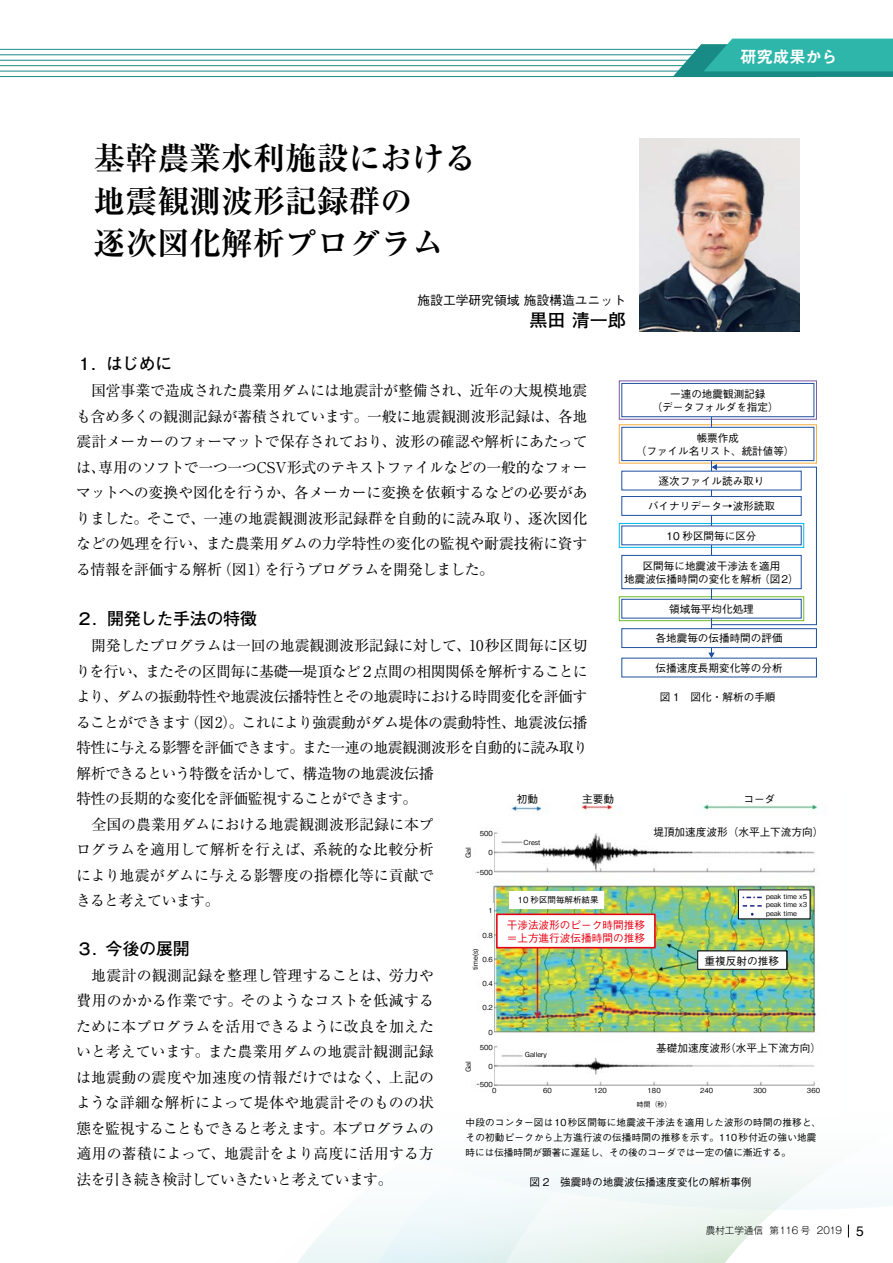
<style>
.page{position:relative;width:893px;height:1263px;background:#fff}
.page>*{position:absolute;margin:0;border:0;box-sizing:border-box;transform-origin:0 0}
.t1{font:700 31.95px/42.5px "Ryumin Pro";color:#000}
.t2{font:700 18px "Futo Go B101 Pro";color:#000}
.t3{font:700 16.95px "Futo Go B101 Pro";letter-spacing:-.02em;color:#000}
.t4{font:16.65px "Midashi Go Pro MB31";letter-spacing:-.025em;color:#fff}
.t5{font:14.85px/25.5px "Ryumin Pro";letter-spacing:-.03em;color:#000;text-align:justify}
.t6{font:500 12.75px "Gothic BBB Pro";color:#000}
.t7{font:500 10.65px/12.8px "Gothic BBB Pro";color:#000;text-align:center}
.t8{font:500 10.65px/12.3px "Gothic BBB Pro";color:#e60012}
.t9{font:500 9.6px/14.9px "Gothic BBB Pro";letter-spacing:.02em;color:#000}
.t10{font:300 9.6px "Gothic MB101 Pro";color:#000}
.t11{font:500 8.55px "Gothic BBB Pro";color:#000}
.t12{font:500 6.9px/8.6px "Gothic BBB Pro";color:#000;text-align:justify}
.t13{font:500 6.9px/6.3px "Gothic BBB Pro";color:#000;scale:1.5 1}
.s1{font-family:"Helvetica";font-weight:400;font-size:13.8px}
</style>
<div class="page">
<hr style="left:0;top:76px;width:816px;height:1px;background:#198b86">
<hr style="left:0;top:71px;width:816px;height:1px;background:#198b86">
<hr style="left:0;top:65px;width:816px;height:1px;background:#198b86">
<hr style="left:0;top:60px;width:816px;height:1px;background:#198b86">
<hr style="left:0;top:54px;width:816px;height:1px;background:#198b86">
<hr style="left:0;top:49px;width:816px;height:1px;background:#198b86">
<svg style="left:297px;top:1222px;width:36px;height:41px"></svg>
<div style="left:333px;top:1216px;width:55px;height:47px;background:#f0f8f9"></div>
<svg style="left:388px;top:1177px;width:264px;height:86px"></svg>
<img style="left:639px;top:139px;width:160px;height:193px">
<img style="left:475px;top:804px;width:343px;height:283px">
<div style="left:510px;top:891px;width:94px;height:17px;background:#fff"></div>
<div style="left:698px;top:951px;width:89px;height:18px;background:#fff"></div>
<div style="left:497px;top:914px;width:158px;height:33px;background:#fff"></div>
<div style="left:496px;top:913px;width:160px;height:35px;border:2px solid #e60012"></div>
<div style="left:645px;top:824px;width:175px;height:16px;background:#fff"></div>
<div style="left:579px;top:790px;width:40px;height:15px;background:#fff"></div>
<div style="left:510px;top:790px;width:30px;height:15px;background:#fff"></div>
<div style="left:653px;top:1040px;width:166px;height:15px;background:#fff"></div>
<div style="left:524px;top:1051px;width:25px;height:9px;background:#fff"></div>
<div style="left:738px;top:890px;width:72px;height:29px;background:#fff"></div>
<svg style="left:743px;top:905px;width:19px;height:2px"></svg>
<svg style="left:743px;top:897px;width:19px;height:1px"></svg>
<div style="left:524px;top:838px;width:19px;height:9px;background:#fff"></div>
<div style="left:476px;top:829px;width:17px;height:47px;background:#fff"></div>
<div style="left:476px;top:1043px;width:17px;height:47px;background:#fff"></div>
<div style="left:481px;top:903px;width:12px;height:134px;background:#fff"></div>
<div style="left:469px;top:947px;width:11px;height:24px;background:#fff"></div>
<div style="left:487px;top:1086px;width:337px;height:11px;background:#fff"></div>
<div style="left:619px;top:381px;width:198px;height:39px;border:1px solid #7b59a3"></div>
<div style="left:619px;top:424px;width:198px;height:39px;border:1px solid #f6ad3c"></div>
<div style="left:619px;top:523px;width:185px;height:25px;border:1px solid #00b9ef"></div>
<div style="left:619px;top:596px;width:185px;height:25px;border:1px solid #6fba2c"></div>
<hr style="left:711px;top:417px;width:1px;height:236px;background:#1d50a2">
<svg style="left:708px;top:653px;width:7px;height:5px"></svg>
<div style="left:621px;top:383px;width:193px;height:34px;border:1px solid #1d50a2"></div>
<div style="left:622px;top:427px;width:192px;height:34px;background:#fff"></div>
<div style="left:621px;top:427px;width:193px;height:34px;border:1px solid #1d50a2"></div>
<div style="left:621px;top:496px;width:180px;height:20px;border:1px solid #1d50a2"></div>
<div style="left:621px;top:599px;width:180px;height:19px;border:1px solid #1d50a2"></div>
<div style="left:621px;top:555px;width:180px;height:34px;border:1px solid #1d50a2"></div>
<div style="left:622px;top:629px;width:194px;height:18px;background:#fff"></div>
<div style="left:621px;top:628px;width:196px;height:20px;border:1px solid #1d50a2"></div>
<svg style="left:711px;top:464px;width:106px;height:161px"></svg>
<svg style="left:652px;top:1173px;width:241px;height:90px"></svg>
<svg style="left:673px;top:39px;width:220px;height:38px;background:#3ab1a8"></svg>
<h1 class="t1" style="left:94px;top:135px;width:384px">基幹農業水利施設における地震観測波形記録群の<br>逐次図化解析プログラム</h1>
<p class="t6" style="left:417px;top:289px;width:210px">施設工学研究領域 施設構造ユニット</p>
<p class="t2" style="left:529px;top:306px;width:98px">黒田 清一郎</p>
<p class="t4" style="left:740px;top:43px;width:99px">研究成果から</p>
<p class="t3" style="left:76px;top:350px;width:98px">１．はじめに</p>
<p class="t5" style="left:76px;top:377px;width:513px">　国営事業で造成された農業用ダムには地震計が整備され、近年の大規模地震も含め多くの観測記録が蓄積されています。一般に地震観測波形記録は、各地震計メーカーのフォーマットで保存されており、波形の確認や解析にあたっては、専用のソフトで一つ一つCSV形式のテキストファイルなどの一般的なフォーマットへの変換や図化を行うか、各メーカーに変換を依頼するなどの必要がありました。そこで、一連の地震観測波形記録群を自動的に読み取り、逐次図化などの処理を行い、また農業用ダムの力学特性の変化の監視や耐震技術に資する情報を評価する解析（図1）を行うプログラムを開発しました。</p>
<p class="t3" style="left:76px;top:605px;width:183px">２．開発した手法の特徴</p>
<p class="t5" style="left:76px;top:632px;width:514px;text-align:left;text-indent:15px">開発したプログラムは一回の地震観測波形記録に対して、10秒区間毎に区切りを行い、またその区間毎に基礎―堤頂など２点間の相関関係を解析することにより、ダムの振動特性や地震波伝播特性とその地震時における時間変化を評価することができます（図2）。これにより強震動がダム堤体の震動特性、地震波伝播特性に与える影響を評価できます。また一連の地震観測波形を自動的に読み取り解析できるという特徴を活かして、構造物の地震波伝播<br>特性の長期的な変化を評価監視することができます。<br>　全国の農業用ダムにおける地震観測波形記録に本プ<br>ログラムを適用して解析を行えば、系統的な比較分析<br>により地震がダムに与える影響度の指標化等に貢献で<br>きると考えています。</p>
<p class="t3" style="left:76px;top:935px;width:115px">３．今後の展開</p>
<p class="t5" style="left:76px;top:961px;width:360px">　地震計の観測記録を整理し管理することは、労力や費用のかかる作業です。そのようなコストを低減するために本プログラムを活用できるように改良を加えたいと考えています。また農業用ダムの地震計観測記録は地震動の震度や加速度の情報だけではなく、上記のような詳細な解析によって堤体や地震計そのものの状態を監視することもできると考えます。本プログラムの適用の蓄積によって、地震計をより高度に活用する方法を引き続き検討していきたいと考えています。</p>
<p class="t7" style="left:652px;top:386px;width:128px">一連の地震観測記録<br>（データフォルダを指定）</p>
<p class="t7" style="left:636px;top:430px;width:160px">帳票作成<br>（ファイル名リスト、統計値等）</p>
<p class="t7" style="left:659px;top:473px;width:107px">逐次ファイル読み取り</p>
<p class="t7" style="left:648px;top:499px;width:128px">バイナリデータ→波形読取</p>
<p class="t7" style="left:666px;top:528px;width:92px">10 秒区間毎に区分</p>
<p class="t7" style="left:624px;top:558px;width:176px">区間毎に地震波干渉法を適用<br>地震波伝播時間の変化を解析（図2）</p>
<p class="t7" style="left:669px;top:601px;width:86px">領域毎平均化処理</p>
<p class="t7" style="left:656px;top:631px;width:128px">各地震毎の伝播時間の評価</p>
<p class="t7" style="left:656px;top:660px;width:128px">伝播速度長期変化等の分析</p>
<p class="t7" style="left:660px;top:689px;width:117px">図 1　図化・解析の手順</p>
<p class="t7" style="left:517px;top:791px;width:23px">初動</p>
<p class="t7" style="left:582px;top:791px;width:33px">主要動</p>
<p class="t7" style="left:743px;top:791px;width:33px">コーダ</p>
<p class="t7" style="left:653px;top:824px;width:172px">堤頂加速度波形（水平上下流方向）</p>
<p class="t12" style="left:480px;top:828px;width:15px">500</p>
<p class="t13" style="left:476px;top:868px;width:12px">-500</p>
<p class="t12" style="left:524px;top:837px;width:18px">Crest</p>
<p class="t12" style="left:463px;top:858px;width:12px;rotate:-90deg">Gal</p>
<p class="t12" style="left:488px;top:847px;width:6px">0</p>
<p class="t12" style="left:766px;top:891px;width:42px">peak time x5 peak time x3 peak time</p>
<p class="t11" style="left:518px;top:893px;width:82px">10 秒区間毎解析結果</p>
<p class="t12" style="left:488px;top:905px;width:6px">1</p>
<p class="t12" style="left:482px;top:930px;width:12px">0.8</p>
<p class="t12" style="left:482px;top:954px;width:12px">0.6</p>
<p class="t12" style="left:482px;top:978px;width:12px">0.4</p>
<p class="t12" style="left:482px;top:1002px;width:12px">0.2</p>
<p class="t12" style="left:488px;top:1027px;width:6px">0</p>
<p class="t8" style="left:507px;top:918px;width:140px">干渉法波形のピーク時間推移＝上方進行波伝播時間の推移</p>
<p class="t12" style="left:470px;top:970px;width:23px;rotate:-90deg">time(s)</p>
<p class="t7" style="left:705px;top:953px;width:76px">重複反射の推移</p>
<p class="t7" style="left:656px;top:1040px;width:166px">基礎加速度波形（水平上下流方向）</p>
<p class="t12" style="left:480px;top:1042px;width:15px">500</p>
<p class="t12" style="left:488px;top:1061px;width:6px">0</p>
<p class="t12" style="left:525px;top:1050px;width:24px">Gallery</p>
<p class="t12" style="left:463px;top:1072px;width:12px;rotate:-90deg">Gal</p>
<p class="t13" style="left:492px;top:1080px;width:4px;text-indent:-16px">-500<br>0</p>
<p class="t12" style="left:543px;top:1086px;width:10px">60</p>
<p class="t12" style="left:594px;top:1086px;width:15px">120</p>
<p class="t12" style="left:648px;top:1086px;width:15px">180</p>
<p class="t12" style="left:700px;top:1086px;width:15px">240</p>
<p class="t12" style="left:753px;top:1086px;width:15px">300</p>
<p class="t12" style="left:807px;top:1086px;width:15px">360</p>
<p class="t12" style="left:637px;top:1099px;width:36px">時間（秒）</p>
<p class="t9" style="left:466px;top:1114px;width:357px">中段のコンター図は10秒区間毎に地震波干渉法を適用した波形の時間の推移と、その初動ピークから上方進行波の伝播時間の推移を示す。110秒付近の強い地震時には伝播時間が顕著に遅延し、その後のコーダでは一定の値に漸近する。</p>
<p class="t7" style="left:530px;top:1174px;width:223px">図 2　強震時の地震波伝播速度変化の解析事例</p>
<p class="t10" style="left:706px;top:1223px;width:160px">農村工学通信 第116 号 2019 <span class="s1">5</span></p>
</div>
